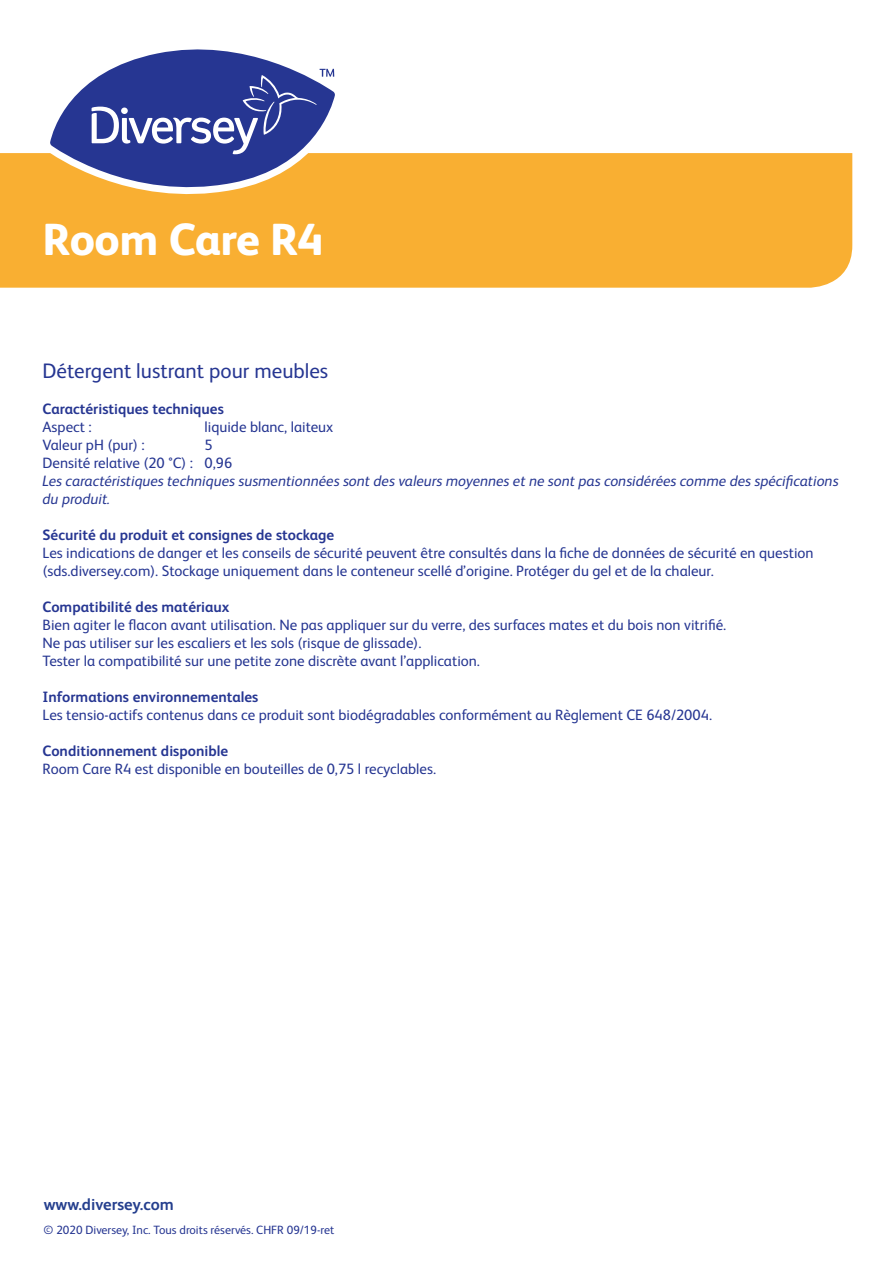
<style>
.page{position:relative;width:893px;height:1263px;background:#fff}
.page>*{position:absolute;margin:0;border:0;box-sizing:border-box;transform-origin:0 0}
.t1{font:800 45px "FS Albert Pro";letter-spacing:-.01em;color:#fff}
.t2{font:21px "FS Albert Pro";color:#263692}
.t3{font:700 16.5px "FS Albert Pro";color:#253f8e}
.t4{font:15px/18px "FS Albert Pro";color:#263692}
.t5{font:700 15px "FS Albert Pro";color:#263692}
.t6{font:italic 15px/18px "FS Albert Pro";color:#263692}
.t7{font:12px "FS Albert Pro";color:#263692}
</style>
<div class="page">
<div style="left:0;top:153px;width:852px;height:135px;background:#f9af32"></div>
<svg style="left:43px;top:49px;width:304px;height:165px"></svg>
<svg style="left:92px;top:69px;width:242px;height:86px"></svg>
<h1 class="t1" style="left:43px;top:204px;width:282px">Room Care R4</h1>
<h2 class="t2" style="left:43px;top:355px;width:287px">Détergent lustrant pour meubles</h2>
<p class="t5" style="left:43px;top:398px;width:183px">Caractéristiques techniques</p>
<p class="t4" style="left:43px;top:416px;width:51px">Aspect :</p>
<p class="t4" style="left:205px;top:416px;width:130px">liquide blanc, laiteux</p>
<p class="t4" style="left:43px;top:434px;width:104px">Valeur pH (pur) :</p>
<p class="t4" style="left:43px;top:434px;width:191px;text-indent:162px">5<br>Densité relative (20 °C) : 0,96</p>
<p class="t6" style="left:43px;top:471px;width:797px">Les caractéristiques techniques susmentionnées sont des valeurs moyennes et ne sont pas considérées comme des spécifications du produit.</p>
<p class="t5" style="left:43px;top:524px;width:293px">Sécurité du produit et consignes de stockage</p>
<p class="t4" style="left:43px;top:542px;width:773px">Les indications de danger et les conseils de sécurité peuvent être consultés dans la fiche de données de sécurité en question (sds.diversey.com). Stockage uniquement dans le conteneur scellé d’origine. Protéger du gel et de la chaleur.</p>
<p class="t5" style="left:43px;top:596px;width:188px">Compatibilité des matériaux</p>
<p class="t4" style="left:43px;top:614px;width:685px">Bien agiter le flacon avant utilisation. Ne pas appliquer sur du verre, des surfaces mates et du bois non vitrifié.<br>Ne pas utiliser sur les escaliers et les sols (risque de glissade).<br>Tester la compatibilité sur une petite zone discrète avant l’application.</p>
<p class="t5" style="left:43px;top:686px;width:217px">Informations environnementales</p>
<p class="t4" style="left:43px;top:704px;width:671px">Les tensio-actifs contenus dans ce produit sont biodégradables conformément au Règlement CE 648/2004.</p>
<p class="t5" style="left:43px;top:740px;width:187px">Conditionnement disponible</p>
<p class="t4" style="left:43px;top:758px;width:395px">Room Care R4 est disponible en bouteilles de 0,75 l recyclables.</p>
<p class="t3" style="left:44px;top:1193px;width:132px">www.diversey.com</p>
<p class="t7" style="left:44px;top:1221px;width:292px">© 2020 Diversey, Inc. Tous droits réservés. CHFR 09/19-ret</p>
</div>
